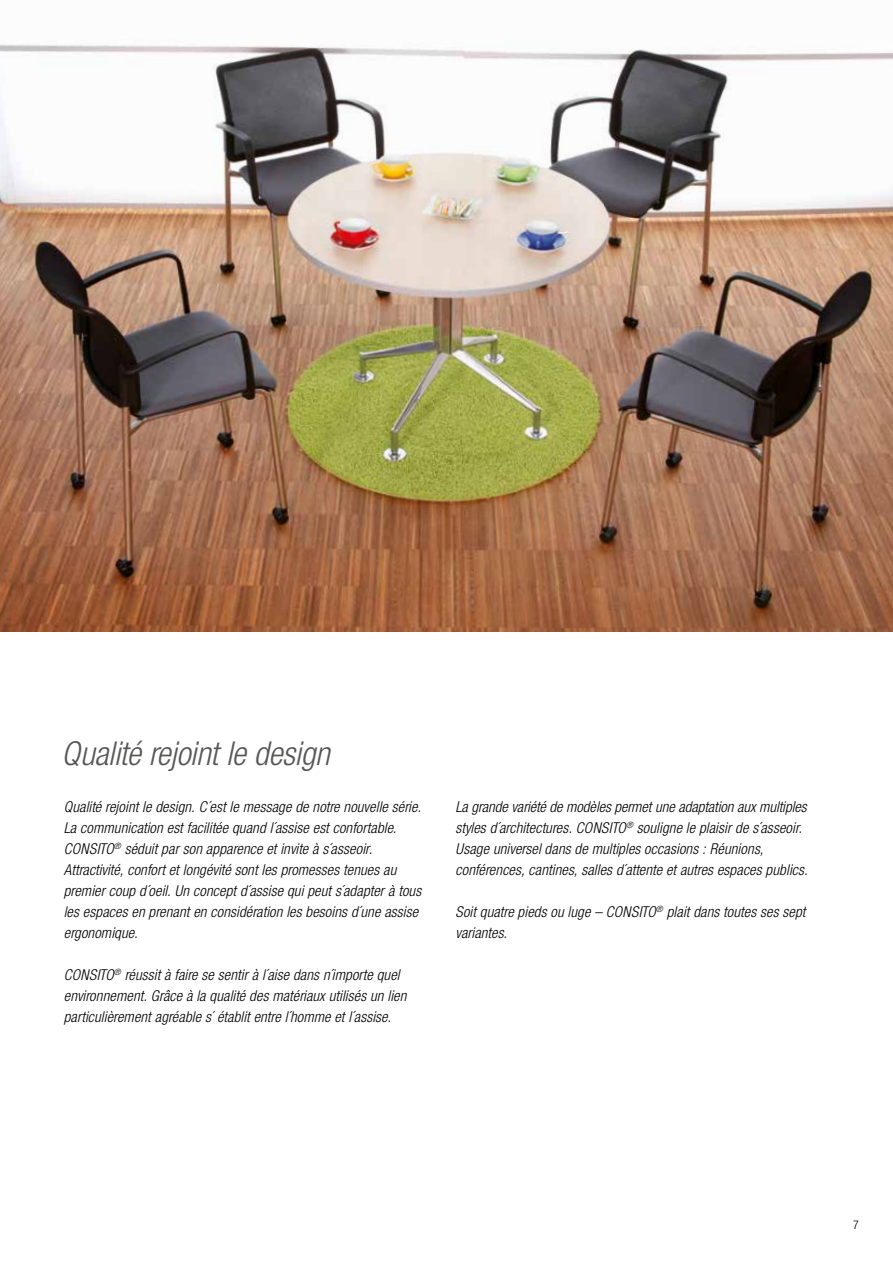
<style>
.page{position:relative;width:893px;height:1263px;background:#fff}
.page>*{position:absolute;margin:0;border:0;box-sizing:border-box;transform-origin:0 0}
.t1{font:italic 300 condensed 33px "Helvetica Neue LT";letter-spacing:-.005em;color:#575756}
.t2{font:italic 300 condensed 15px/21px "Helvetica Neue LT";letter-spacing:.01em;color:#000}
.t3{font:300 condensed 12px "Helvetica Neue LT";color:#000}
</style>
<div class="page">
<img style="left:0;top:44px;width:893px;height:587px">
<img style="left:0;top:593px;width:1px;height:670px">
<h1 class="t1" style="left:62px;top:734px;width:270px">Qualité rejoint le design</h1>
<p class="t2" style="left:64px;top:796px;width:359px">Qualité rejoint le design. C´est le message de notre nouvelle série.<br>La communication est facilitée quand l´assise est confortable.<br>CONSITO<sup>®</sup> séduit par son apparence et invite à s´asseoir.<br>Attractivité, confort et longévité sont les promesses tenues au premier coup d´oeil. Un concept d´assise qui peut s´adapter à tous les espaces en prenant en considération les besoins d´une assise ergonomique.</p>
<p class="t2" style="left:64px;top:964px;width:344px">CONSITO<sup>®</sup> réussit à faire se sentir à l´aise dans n´importe quel environnement. Grâce à la qualité des matériaux utilisés un lien particulièrement agréable s´ établit entre l´homme et l´assise.</p>
<p class="t2" style="left:455px;top:796px;width:354px">La grande variété de modèles permet une adaptation aux multiples styles d´architectures. CONSITO<sup>®</sup> souligne le plaisir de s´asseoir.<br>Usage universel dans de multiples occasions : Réunions, conférences, cantines, salles d´attente et autres espaces publics.</p>
<p class="t2" style="left:455px;top:901px;width:351px">Soit quatre pieds ou luge – CONSITO<sup>®</sup> plait dans toutes ses sept variantes.</p>
<p class="t3" style="left:853px;top:1218px;width:7px">7</p>
</div>
